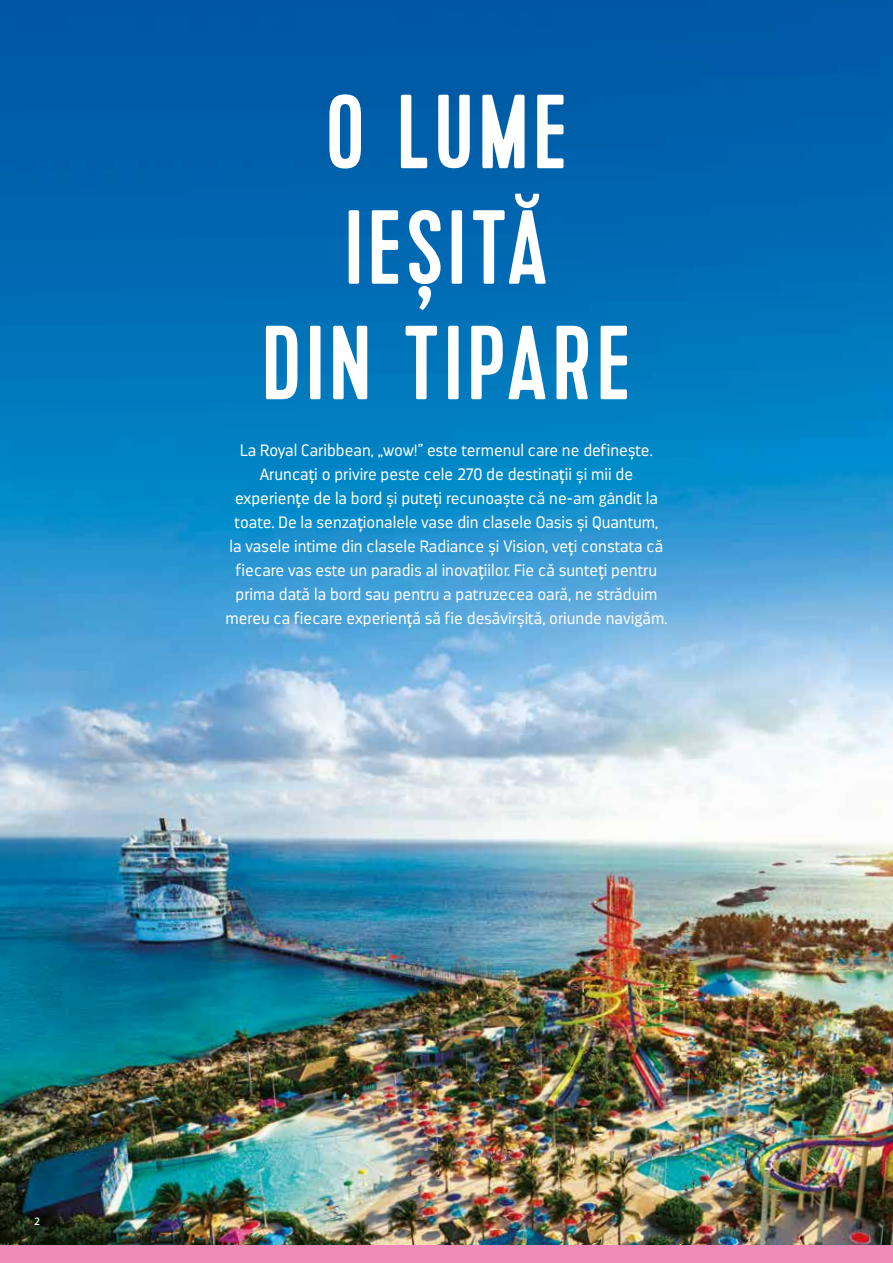
<style>
.page{position:relative;width:893px;height:1263px;background:#fff}
.page>*{position:absolute;margin:0;border:0;box-sizing:border-box;transform-origin:0 0}
.t1{font:105px/115.5px "Kapra";letter-spacing:.06em;color:#fff;text-align:center}
.t2{font:300 16.5px/24px "Darwin";color:#fff;text-align:center}
.t3{font:10.5px "Darwin";color:#fff}
.s1{font-weight:400}
</style>
<div class="page">
<img style="left:0;top:0;width:893px;height:1246px">
<div style="left:0;top:1246px;width:893px;height:17px;background:#f08ab7"></div>
<h1 class="t1" style="left:263px;top:77px;width:369px">O LUME<br>IEȘITĂ<br>DIN TIPARE</h1>
<p class="t2" style="left:225px;top:438px;width:443px">La Royal Caribbean, „wow!” este termenul care ne definește.<br>Arunca<span class="s1">ț</span>i o privire peste cele 270 de destina<span class="s1">ț</span>ii și mii de experien<span class="s1">ț</span>e de la bord și pute<span class="s1">ț</span>i recunoaște că ne-am gândit la toate. De la senza<span class="s1">ț</span>ionalele vase din clasele Oasis și Quantum,<br>la vasele intime din clasele Radiance și Vision, ve<span class="s1">ț</span>i constata că fiecare vas este un paradis al inova<span class="s1">ț</span>iilor. Fie că sunte<span class="s1">ț</span>i pentru prima dată la bord sau pentru a patruzecea oară, ne străduim mereu ca fiecare experien<span class="s1">ț</span>ă să fie desăvîrșită, oriunde navigăm.</p>
<p class="t3" style="left:34px;top:1215px;width:7px">2</p>
</div>
